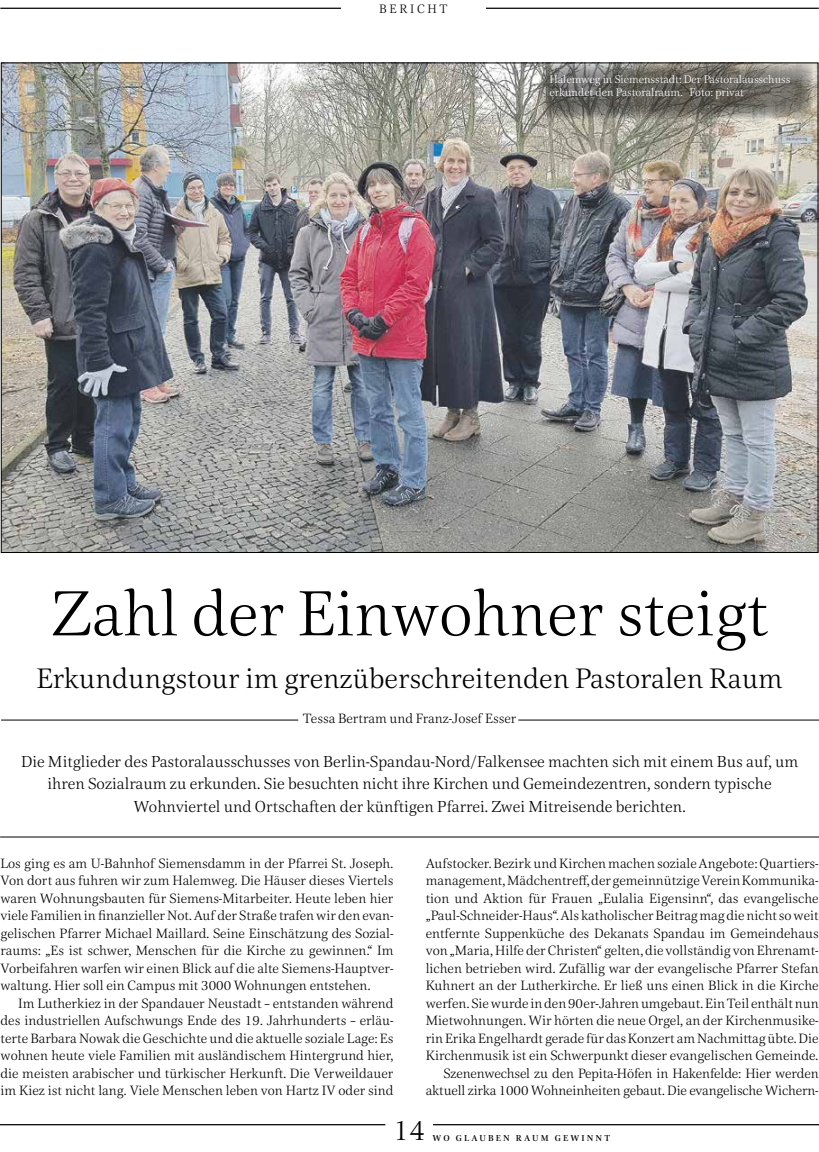
<style>
.page{position:relative;width:819px;height:1152px;background:#fff}
.page>*{position:absolute;margin:0;border:0;box-sizing:border-box;transform-origin:0 0}
.t1{font:300 65px "Civita";color:#000}
.t2{font:300 28.75px "Civita";color:#000}
.t3{font:300 16.25px/22.5px "Civita";color:#000;text-align:center}
.t4{font:300 13.75px/17.5px "Civita";color:#000;text-align:justify}
.t5{font:300 12.5px "Civita";letter-spacing:.21em;color:#000}
.t6{font:300 11.25px/13.5px "Civita";color:#fff}
.t7{font:500 8.75px "Civita";letter-spacing:.235em;color:#000}
</style>
<div class="page">
<hr style="left:0;top:1124px;width:385px;height:1px;background:#000">
<hr style="left:433px;top:1124px;width:386px;height:1px;background:#000">
<hr style="left:0;top:8px;width:818px;height:1px;background:#000">
<div style="left:341px;top:1px;width:144px;height:15px;background:#fff"></div>
<hr style="left:0;top:836px;width:819px;height:1px;background:#000">
<hr style="left:1px;top:719px;width:297px;height:1px;background:#000">
<hr style="left:518px;top:719px;width:301px;height:1px;background:#000">
<img style="left:3px;top:65px;width:813px;height:486px">
<svg style="left:541px;top:63px;width:271px;height:56px;background:#737169"></svg>
<p class="t5" style="left:379px;top:0;width:70px">BERICHT</p>
<p class="t6" style="left:549px;top:72px;width:242px">Halemweg in Siemensstadt: Der Pastoralausschuss erkundet den Pastoralraum. Foto: privat</p>
<h1 class="t1" style="left:51px;top:570px;width:718px">Zahl der Einwohner steigt</h1>
<h2 class="t2" style="left:36px;top:659px;width:748px">Erkundungstour im grenzüberschreitenden Pastoralen Raum</h2>
<p class="t4" style="left:303px;top:709px;width:215px">Tessa Bertram und Franz-Josef Esser</p>
<p class="t3" style="left:21px;top:749px;width:778px">Die Mitglieder des Pastoralausschusses von Berlin-Spandau-Nord/Falkensee machten sich mit einem Bus auf, um ihren Sozialraum zu erkunden. Sie besuchten nicht ihre Kirchen und Gemeindezentren, sondern typische<br>Wohnviertel und Ortschaften der künftigen Pfarrei. Zwei Mitreisende berichten.</p>
<p class="t4" style="left:1px;top:854px;width:394px">Los ging es am U-Bahnhof Siemensdamm in der Pfarrei St. Joseph.<br>Von dort aus fuhren wir zum Halemweg. Die Häuser dieses Viertels waren Wohnungsbauten für Siemens-Mitarbeiter. Heute leben hier viele Familien in finanzieller Not. Auf der Straße trafen wir den evan&shy;gelischen Pfarrer Michael Maillard. Seine Einschätzung des Sozial&shy;raums: „Es ist schwer, Menschen für die Kirche zu gewinnen.“ Im Vorbeifahren warfen wir einen Blick auf die alte Siemens-Hauptver&shy;waltung. Hier soll ein Campus mit 3000 Wohnungen entstehen.</p>
<p class="t4" style="left:1px;top:994px;width:394px;text-indent:18px">Im Lutherkiez in der Spandauer Neustadt – entstanden während des industriellen Aufschwungs Ende des 19. Jahrhunderts – erläu&shy;terte Barbara Nowak die Geschichte und die aktuelle soziale Lage: Es wohnen heute viele Familien mit ausländischem Hintergrund hier, die meisten arabischer und türkischer Herkunft. Die Verweildauer im Kiez ist nicht lang. Viele Menschen leben von Hartz IV oder sind</p>
<p class="t4" style="left:425px;top:854px;width:394px;text-align:right">Aufstocker. Bezirk und Kirchen machen soziale Angebote: Quartiers&shy;management, Mädchentreff, der gemeinnützige Verein Kommunika&shy;tion und Aktion für Frauen „Eulalia Eigensinn“, das evangelische „Paul-Schneider-Haus“. Als katholischer Beitrag mag die nicht so weit entfernte Suppenküche des Dekanats Spandau im Gemeindehaus von „Maria, Hilfe der Christen“ gelten, die vollständig von Ehrenamt&shy;lichen betrieben wird. Zufällig war der evangelische Pfarrer Stefan Kuhnert an der Lutherkirche. Er ließ uns einen Blick in die Kirche werfen. Sie wurde in den 90er-Jahren umgebaut. Ein Teil enthält nun Mietwohnungen. Wir hörten die neue Orgel, an der Kirchenmusike&shy;rin Erika Engelhardt gerade für das Konzert am Nachmittag übte. Die Kirchenmusik ist ein Schwerpunkt dieser evangelischen Gemeinde.<br>Szenenwechsel zu den Pepita-Höfen in Hakenfelde: Hier werden aktuell zirka 1000 Wohneinheiten gebaut. Die evangelische Wichern-</p>
<h2 class="t2" style="left:393px;top:1111px;width:33px">14</h2>
<p class="t7" style="left:432px;top:1131px;width:179px">WO GLAUBEN RAUM GEWINNT</p>
</div>
